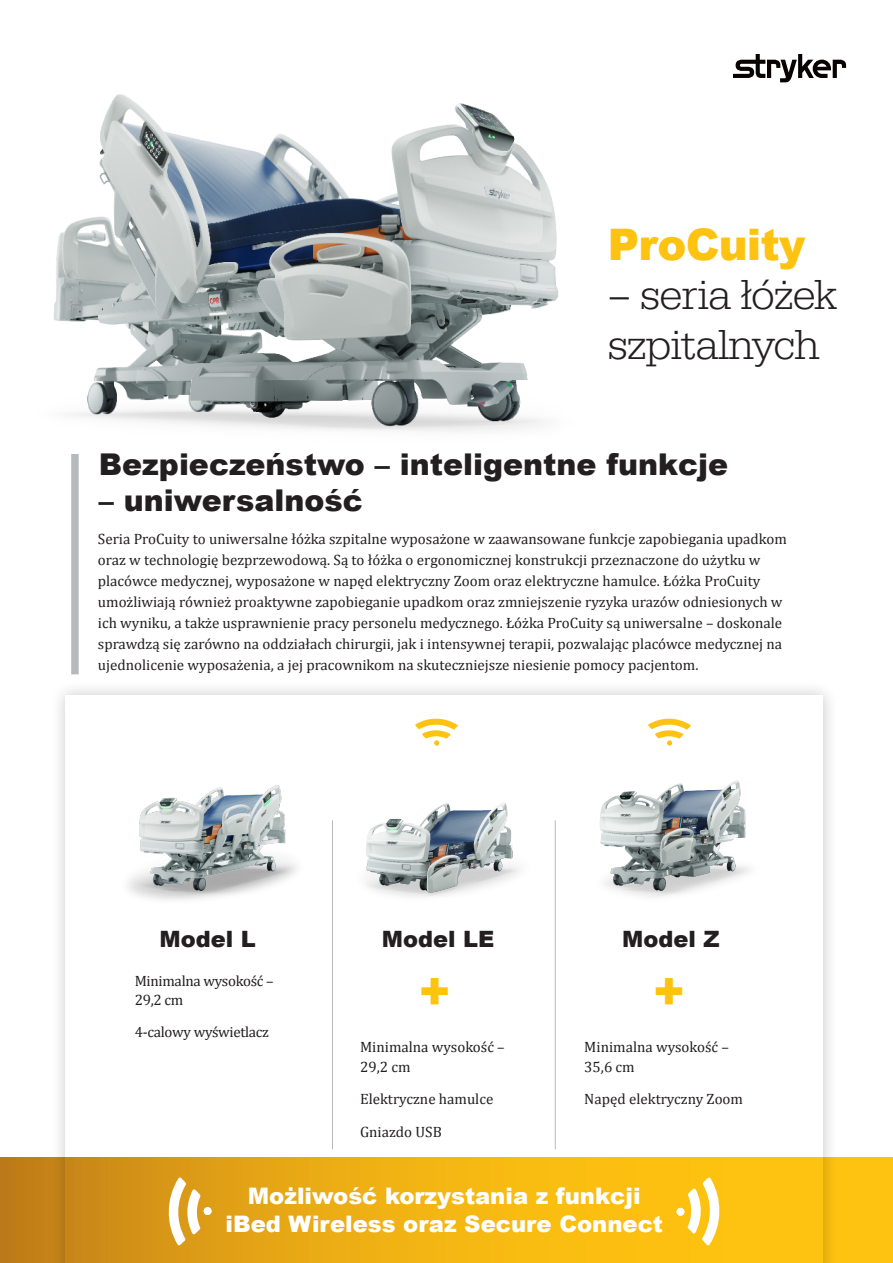
<style>
.page{position:relative;width:893px;height:1263px;background:#fff}
.page>*{position:absolute;margin:0;border:0;box-sizing:border-box;transform-origin:0 0}
.t1{font:900 49.5px "Arial";color:#fec210}
.t2{font:300 43.5px/49.5px "Egyptienne URW";letter-spacing:-.02em;color:#231f20}
.t3{font:900 43.5px "Arial";letter-spacing:-.02em;color:#fec210}
.t4{font:900 30px "Arial";color:#231f20}
.t5{font:900 22.65px/27.3px "Arial";color:#fff;text-align:center}
.t6{font:900 22.5px "Arial";color:#231f20}
.t7{font:15px/21px "Cambria";color:#231f20}
.t8{font:15px/19.5px "Cambria";letter-spacing:-.02em;color:#231f20}
</style>
<div class="page">
<svg style="left:0;top:1158px;width:893px;height:105px"></svg>
<div style="left:50px;top:680px;width:788px;height:583px;background:#231f20;opacity:.25"></div>
<svg style="left:65px;top:695px;width:758px;height:568px"></svg>
<hr style="left:555px;top:820px;width:1px;height:329px;background:#b8b9bc">
<div style="left:677px;top:1208px;width:7px;height:8px;background:#fff;border-radius:50%"></div>
<svg style="left:688px;top:1177px;width:35px;height:68px"></svg>
<div style="left:204px;top:1207px;width:7px;height:8px;background:#fff;border-radius:50%"></div>
<svg style="left:165px;top:1177px;width:36px;height:68px"></svg>
<svg style="left:415px;top:717px;width:43px;height:27px"></svg>
<svg style="left:648px;top:717px;width:43px;height:27px"></svg>
<hr style="left:332px;top:820px;width:1px;height:329px;background:#b8b9bc">
<img style="left:54px;top:94px;width:504px;height:338px">
<svg style="left:733px;top:54px;width:113px;height:28px"></svg>
<img style="left:333px;top:744px;width:206px;height:162px">
<img style="left:566px;top:744px;width:206px;height:162px">
<img style="left:106px;top:744px;width:206px;height:162px">
<div style="left:71px;top:454px;width:8px;height:220px;background:#b8b9bc"></div>
<p class="t3" style="left:608px;top:212px;width:199px">ProCuity</p>
<p class="t2" style="left:608px;top:270px;width:231px">– seria łóżek szpitalnych</p>
<p class="t4" style="left:99px;top:443px;width:631px">Bezpieczeństwo – inteligentne funkcje</p>
<p class="t4" style="left:99px;top:479px;width:265px">– uniwersalność</p>
<p class="t7" style="left:98px;top:529px;width:691px">Seria ProCuity to uniwersalne łóżka szpitalne wyposażone w zaawansowane funkcje zapobiegania upadkom oraz w technologię bezprzewodową. Są to łóżka o ergonomicznej konstrukcji przeznaczone do użytku w placówce medycznej, wyposażone w napęd elektryczny Zoom oraz elektryczne hamulce. Łóżka ProCuity umożliwiają również proaktywne zapobieganie upadkom oraz zmniejszenie ryzyka urazów odniesionych w ich wyniku, a także usprawnienie pracy personelu medycznego. Łóżka ProCuity są uniwersalne – doskonale sprawdzą się zarówno na oddziałach chirurgii, jak i intensywnej terapii, pozwalając placówce medycznej na ujednolicenie wyposażenia, a jej pracownikom na skuteczniejsze niesienie pomocy pacjentom.</p>
<p class="t6" style="left:160px;top:922px;width:98px">Model L</p>
<p class="t8" style="left:135px;top:971px;width:140px">Minimalna wysokość –<br>29,2 cm</p>
<p class="t8" style="left:135px;top:1023px;width:136px">4-calowy wyświetlacz</p>
<p class="t6" style="left:382px;top:923px;width:114px">Model LE</p>
<p class="t6" style="left:622px;top:922px;width:99px">Model Z</p>
<p class="t1" style="left:419px;top:956px;width:34px">+</p>
<p class="t1" style="left:653px;top:956px;width:34px">+</p>
<p class="t7" style="left:360px;top:1037px;width:146px;line-height:19.5px">Minimalna wysokość –<br>29,2 cm</p>
<p class="t7" style="left:360px;top:1089px;width:135px">Elektryczne hamulce</p>
<p class="t7" style="left:360px;top:1121px;width:83px">Gniazdo USB</p>
<p class="t7" style="left:584px;top:1037px;width:146px;line-height:19.5px">Minimalna wysokość –<br>35,6 cm</p>
<p class="t7" style="left:584px;top:1089px;width:160px">Napęd elektryczny Zoom</p>
<p class="t5" style="left:225px;top:1182px;width:439px">Możliwość korzystania z funkcji iBed Wireless oraz Secure Connect</p>
</div>
